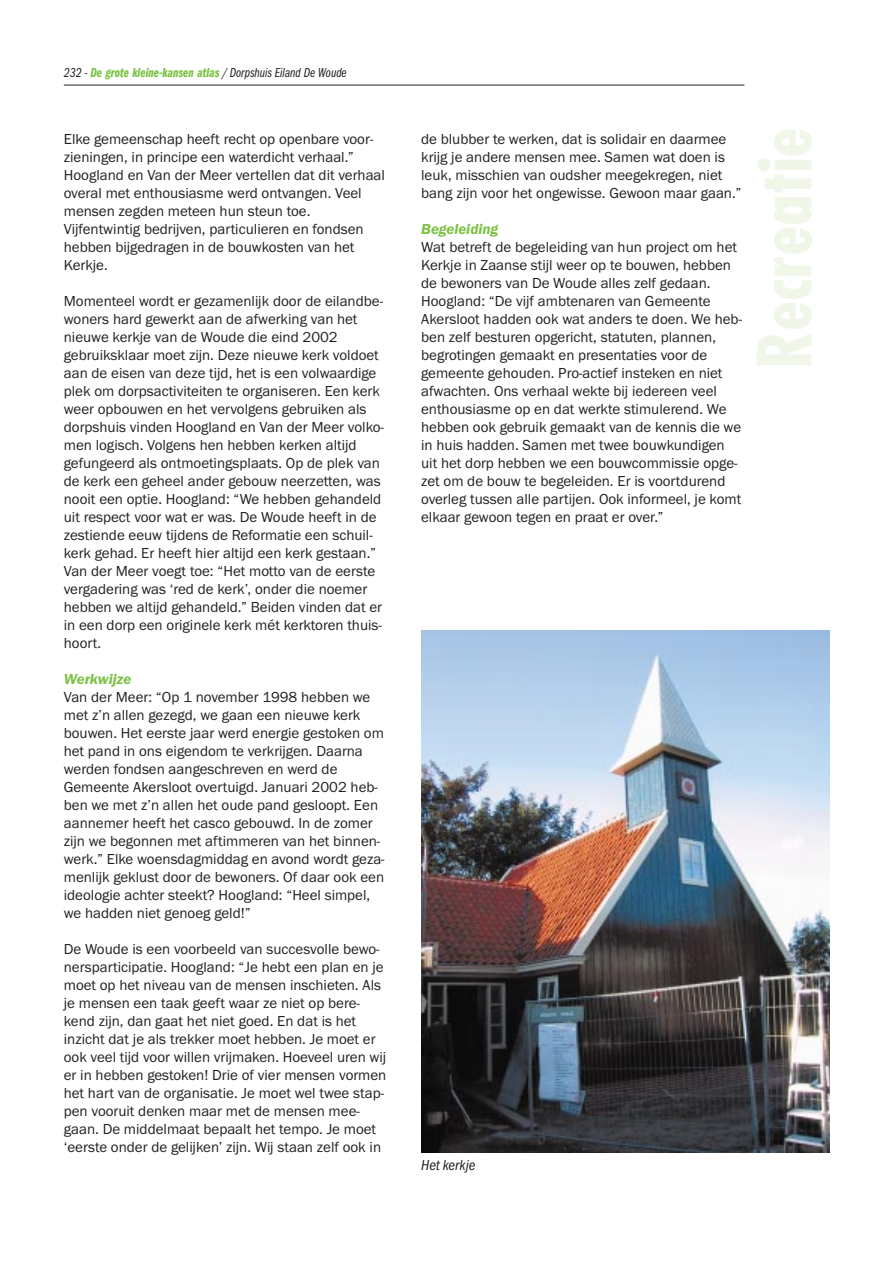
<style>
.page{position:relative;width:893px;height:1262px;background:#fff}
.page>*{position:absolute;margin:0;border:0;box-sizing:border-box;transform-origin:0 0}
.t1{font:700 condensed 72px "Futura";color:#f0f7e8}
.t2{font:15px/18px "Franklin Gothic Itc T";color:#231f20}
.t3{font:italic 600 15px "Franklin Gothic Itc T";color:#7bc142}
.t4{font:italic condensed 15px "Franklin Gothic Itc T";color:#231f20}
.t5{font:italic extra-condensed 13.5px "Franklin Gothic Itc T";color:#231f20}
.s1{font-weight:600;color:#7bc142}
</style>
<div class="page">
<hr style="left:64px;top:85px;width:680px;height:1px;background:#231f20">
<img style="left:421px;top:630px;width:408px;height:522px">
<p class="t5" style="left:64px;top:67px;width:284px">232 - <span class="s1">De grote kleine-kansen atlas</span> / Dorpshuis Eiland De Woude</p>
<p class="t2" style="left:64px;top:131px;width:323px">Elke gemeenschap heeft recht op openbare voor&shy;zieningen, in principe een waterdicht verhaal.” Hoogland en Van der Meer vertellen dat dit verhaal overal met enthousiasme werd ontvangen. Veel mensen zegden meteen hun steun toe.<br>Vijfentwintig bedrijven, particulieren en fondsen hebben bijgedragen in de bouwkosten van het Kerkje.</p>
<p class="t2" style="left:64px;top:293px;width:321px">Momenteel wordt er gezamenlijk door de eilandbe&shy;woners hard gewerkt aan de afwerking van het nieuwe kerkje van de Woude die eind 2002 gebruiksklaar moet zijn. Deze nieuwe kerk voldoet aan de eisen van deze tijd, het is een volwaardige plek om dorpsactiviteiten te organiseren. Een kerk weer opbouwen en het vervolgens gebruiken als dorpshuis vinden Hoogland en Van der Meer volko&shy;men logisch. Volgens hen hebben kerken altijd gefungeerd als ontmoetingsplaats. Op de plek van de kerk een geheel ander gebouw neerzetten, was nooit een optie. Hoogland: “We hebben gehandeld uit respect voor wat er was. De Woude heeft in de zestiende eeuw tijdens de Reformatie een schuil&shy;kerk gehad. Er heeft hier altijd een kerk gestaan.” Van der Meer voegt toe: “Het motto van de eerste vergadering was ‘red de kerk’, onder die noemer hebben we altijd gehandeld.” Beiden vinden dat er in een dorp een originele kerk mét kerktoren thuis&shy;hoort.</p>
<p class="t3" style="left:64px;top:673px;width:69px">Werkwijze</p>
<p class="t2" style="left:64px;top:689px;width:322px">Van der Meer: “Op 1 november 1998 hebben we met z’n allen gezegd, we gaan een nieuwe kerk bouwen. Het eerste jaar werd energie gestoken om het pand in ons eigendom te verkrijgen. Daarna werden fondsen aangeschreven en werd de Gemeente Akersloot overtuigd. Januari 2002 heb&shy;ben we met z’n allen het oude pand gesloopt. Een aannemer heeft het casco gebouwd. In de zomer zijn we begonnen met aftimmeren van het binnen&shy;werk.” Elke woensdagmiddag en avond wordt geza&shy;menlijk geklust door de bewoners. Of daar ook een ideologie achter steekt? Hoogland: “Heel simpel, we hadden niet genoeg geld!”</p>
<p class="t2" style="left:64px;top:941px;width:324px">De Woude is een voorbeeld van succesvolle bewo&shy;nersparticipatie. Hoogland: “Je hebt een plan en je moet op het niveau van de mensen inschieten. Als je mensen een taak geeft waar ze niet op bere&shy;kend zijn, dan gaat het niet goed. En dat is het inzicht dat je als trekker moet hebben. Je moet er ook veel tijd voor willen vrijmaken. Hoeveel uren wij er in hebben gestoken! Drie of vier mensen vormen het hart van de organisatie. Je moet wel twee stap&shy;pen vooruit denken maar met de mensen mee&shy;gaan. De middelmaat bepaalt het tempo. Je moet ‘eerste onder de gelijken’ zijn. Wij staan zelf ook in</p>
<p class="t2" style="left:421px;top:131px;width:322px">de blubber te werken, dat is solidair en daarmee krijg je andere mensen mee. Samen wat doen is leuk, misschien van oudsher meegekregen, niet bang zijn voor het ongewisse. Gewoon maar gaan.”</p>
<p class="t3" style="left:421px;top:223px;width:79px">Begeleiding</p>
<p class="t2" style="left:421px;top:239px;width:322px">Wat betreft de begeleiding van hun project om het Kerkje in Zaanse stijl weer op te bouwen, hebben de bewoners van De Woude alles zelf gedaan.<br>Hoogland: “De vijf ambtenaren van Gemeente Akersloot hadden ook wat anders te doen. We heb&shy;ben zelf besturen opgericht, statuten, plannen, begrotingen gemaakt en presentaties voor de gemeente gehouden. Pro-actief insteken en niet afwachten. Ons verhaal wekte bij iedereen veel enthousiasme op en dat werkte stimulerend. We hebben ook gebruik gemaakt van de kennis die we in huis hadden. Samen met twee bouwkundigen uit het dorp hebben we een bouwcommissie opge&shy;zet om de bouw te begeleiden. Er is voortdurend overleg tussen alle partijen. Ook informeel, je komt elkaar gewoon tegen en praat er over.”</p>
<h1 class="t1" style="left:751px;top:369px;width:243px;rotate:-90deg">Recreatie</h1>
<p class="t4" style="left:421px;top:1159px;width:56px">Het kerkje</p>
</div>
